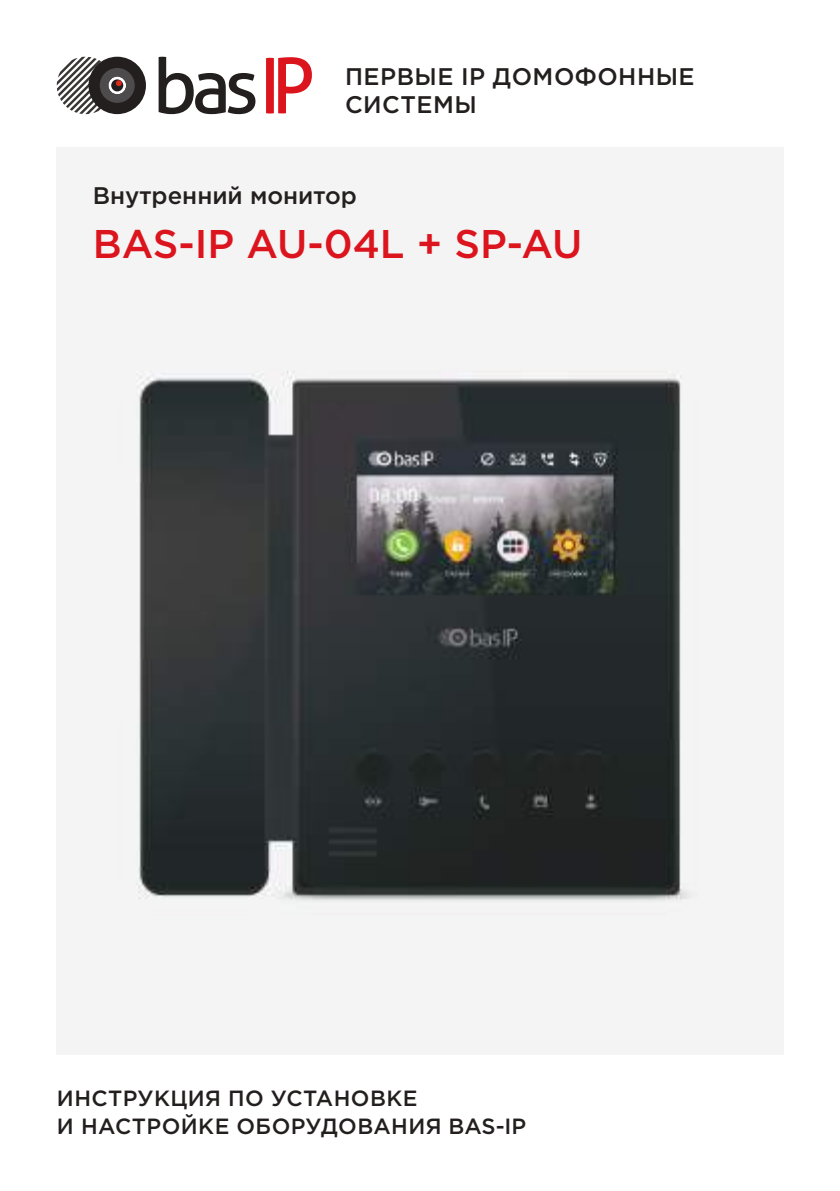
<style>
.page{position:relative;width:840px;height:1191px;background:#fff}
.page>*{position:absolute;margin:0;border:0;box-sizing:border-box;transform-origin:0 0}
.t1{font:500 40px "Gotham Pro";color:#db141d}
.t2{font:500 24px/28px "Gotham Pro";letter-spacing:.02em;color:#241f1f}
.t3{font:500 24px "Gotham Pro";color:#241f1f}
.t4{font:500 22px/28px "Gotham Pro";letter-spacing:.02em;color:#241f1f}
</style>
<div class="page">
<img style="left:57px;top:147px;width:725px;height:907px">
<svg style="left:158px;top:57px;width:97px;height:57px"></svg>
<svg style="left:266px;top:57px;width:46px;height:56px"></svg>
<svg style="left:57px;top:57px;width:89px;height:57px"></svg>
<p class="t2" style="left:345px;top:62px;width:351px">ПЕРВЫЕ IP ДОМОФОННЫЕ<br>СИСТЕМЫ</p>
<p class="t3" style="left:93px;top:182px;width:265px">Внутренний монитор</p>
<h1 class="t1" style="left:93px;top:221px;width:491px">BAS-IP AU-04L + SP-AU</h1>
<p class="t4" style="left:57px;top:1084px;width:470px">ИНСТРУКЦИЯ ПО УСТАНОВКЕ<br>И НАСТРОЙКЕ ОБОРУДОВАНИЯ BAS-IP</p>
</div>
